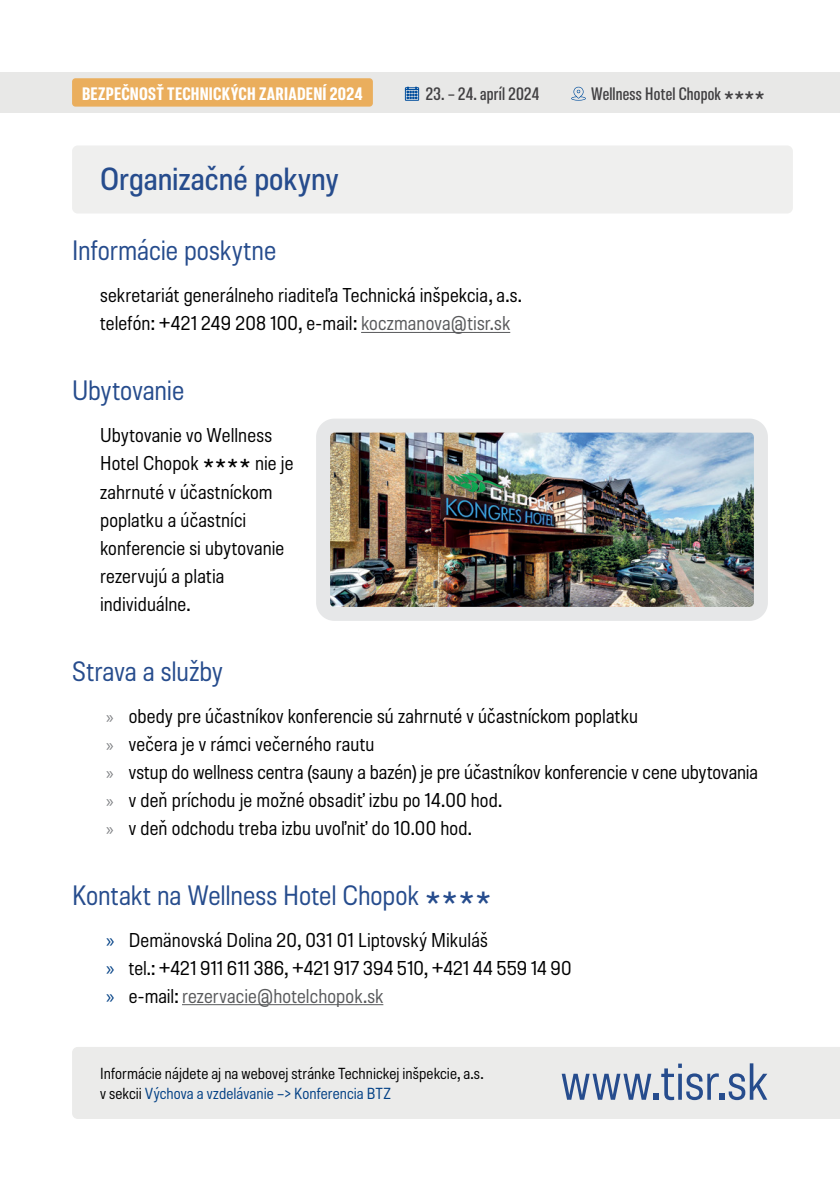
<style>
.page{position:relative;width:840px;height:1191px;background:#fff}
.page>*{position:absolute;margin:0;border:0;box-sizing:border-box;transform-origin:0 0}
.t1{font:semi-condensed 52px "Molde";letter-spacing:-.005em;color:#264c8d}
.t2{font:semi-condensed 42px "Molde";color:#264c8d}
.t3{font:500 semi-condensed 32px "Molde";color:#264c8d}
.t4{font:semi-condensed 28px "Molde";color:#264c8d}
.t5{font:semi-condensed 20px/28px "Molde";letter-spacing:.005em;color:#000}
.t6{font:600 condensed 18px "Molde";letter-spacing:.01em;color:#414042}
.t7{font:900 condensed 18px "Molde";letter-spacing:.01em;color:#fff}
.t8{font:semi-condensed 16px/20px "Molde";letter-spacing:.005em;color:#000}
.s1{font-size:27px}
.s2{color:#58595b}
.s3{font-size:30px}
.s4{font-family:"Myriad Pro";font-stretch:normal;font-size:18px;color:#808285}
.s5{font-family:"Myriad Pro";font-stretch:normal;color:#024085}
.s6{color:#024085}
</style>
<div class="page">
<div style="left:0;top:72px;width:839px;height:41px;background:#e8e8e7"></div>
<div style="left:72px;top:78px;width:300px;height:29px;background:#eaae5d;border-radius:3px"></div>
<svg style="left:571px;top:86px;width:14px;height:15px"></svg>
<svg style="left:404px;top:86px;width:15px;height:15px"></svg>
<div style="left:72px;top:145px;width:720px;height:68px;background:#efefee;border-radius:6px"></div>
<hr style="left:361px;top:332px;width:149px;height:1px;background:#58595b">
<hr style="left:182px;top:1004px;width:201px;height:1px;background:#58595b">
<img style="left:331px;top:433px;width:421px;height:173px">
<div style="left:316px;top:418px;width:451px;height:203px;border:14px solid #e6e7e8;border-radius:11px"></div>
<div style="left:72px;top:1047px;width:767px;height:72px;background:#ebebea"></div>
<p class="t7" style="left:82px;top:82px;width:282px">BEZPEČNOSŤ TECHNICKÝCH ZARIADENÍ 2024</p>
<p class="t6" style="left:590px;top:83px;width:175px">Wellness Hotel Chopok <span class="s1">****</span></p>
<p class="t6" style="left:425px;top:83px;width:115px">23. – 24. apríl 2024</p>
<h3 class="t3" style="left:100px;top:159px;width:240px">Organizačné pokyny</h3>
<h3 class="t4" style="left:72px;top:233px;width:205px">Informácie poskytne</h3>
<p class="t5" style="left:100px;top:281px;width:423px">sekretariát generálneho riaditeľa Technická inšpekcia, a.s. telefón: +421 249 208 100, e-mail: <span class="s2">koczmanova@tisr.sk</span></p>
<h3 class="t4" style="left:72px;top:373px;width:114px">Ubytovanie</h3>
<p class="t5" style="left:100px;top:421px;width:195px">Ubytovanie vo Wellness<br>Hotel Chopok <span class="s3">****</span> nie je zahrnuté v účastníckom poplatku a účastníci konferencie si ubytovanie rezervujú a platia individuálne.</p>
<h3 class="t4" style="left:72px;top:653px;width:152px">Strava a služby</h3>
<p class="t5" style="left:106px;top:701px;width:653px"><span class="s4">»</span> obedy pre účastníkov konferencie sú zahrnuté v účastníckom poplatku<br><span class="s4">»</span> večera je v rámci večerného rautu<br><span class="s4">»</span> vstup do wellness centra (sauny a bazén) je pre účastníkov konferencie v cene ubytovania <span class="s4">»</span> v deň príchodu je možné obsadiť izbu po 14.00 hod.<br><span class="s4">»</span> v deň odchodu treba izbu uvoľniť do 10.00 hod.</p>
<h3 class="t4" style="left:72px;top:877px;width:348px">Kontakt na Wellness Hotel Chopok</h3>
<h2 class="t2" style="left:424px;top:883px;width:68px">****</h2>
<p class="t5" style="left:106px;top:925px;width:466px"><span class="s5">»</span> Demänovská Dolina 20, 031 01 Liptovský Mikuláš<br><span class="s5">»</span> tel.: +421 911 611 386, +421 917 394 510, +421 44 559 14 90 <span class="s5">»</span> e-mail: <span class="s2">rezervacie@hotelchopok.sk</span></p>
<p class="t8" style="left:100px;top:1063px;width:384px">Informácie nájdete aj na webovej stránke Technickej inšpekcie, a.s. v sekcii <span class="s6">Výchova a vzdelávanie –&gt; Konferencia BTZ</span></p>
<h1 class="t1" style="left:560px;top:1049px;width:208px">www.tisr.sk</h1>
</div>
